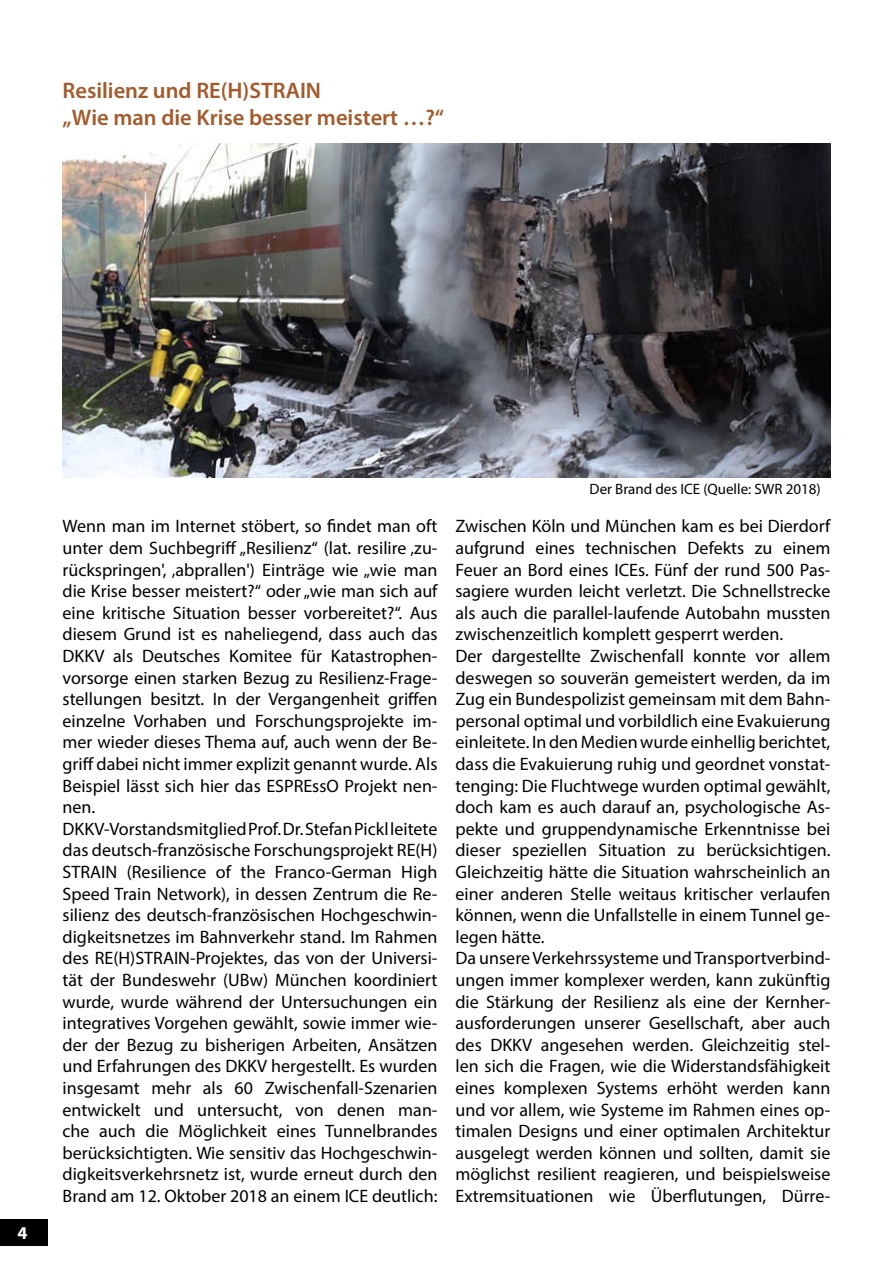
<style>
.page{position:relative;width:893px;height:1263px;background:#fff}
.page>*{position:absolute;margin:0;border:0;box-sizing:border-box;transform-origin:0 0}
.t1{font:600 22.5px/27px "Myriad Pro";color:#a45a2b}
.t2{font:18px/21.6px "Myriad Pro";color:#000}
.t3{font:700 18px "Myriad Pro";color:#fff}
.t4{font:15px "Myriad Pro";color:#000}
</style>
<div class="page">
<div style="left:0;top:1219px;width:47px;height:26px;background:#000"></div>
<img style="left:63px;top:144px;width:767px;height:333px">
<p class="t1" style="left:63px;top:77px;width:383px">Resilienz und RE(H)STRAIN<br>„Wie man die Krise besser meistert …?“</p>
<p class="t3" style="left:18px;top:1221px;width:11px">4</p>
<p class="t4" style="left:590px;top:480px;width:233px">Der Brand des ICE (Quelle: SWR 2018)</p>
<p class="t2" style="left:63px;top:515px;width:376px">Wenn man im Internet stöbert, so findet man oft unter dem Suchbegriff „Resilienz“ (lat. resilire ‚zu&shy;rückspringen', ‚abprallen') Einträge wie „wie man die Krise besser meistert?“ oder „wie man sich auf eine kritische Situation besser vorbereitet?“. Aus diesem Grund ist es naheliegend, dass auch das DKKV als Deutsches Komitee für Katastrophen&shy;vorsorge einen starken Bezug zu Resilienz-Frage&shy;stellungen besitzt. In der Vergangenheit griffen einzelne Vorhaben und Forschungsprojekte im&shy;mer wieder dieses Thema auf, auch wenn der Be&shy;griff dabei nicht immer explizit genannt wurde. Als Beispiel lässt sich hier das ESPREssO Projekt nen&shy;nen.<br>DKKV-Vorstandsmitglied Prof. Dr. Stefan Pickl leitete das deutsch-französische Forschungsprojekt RE(H)<br>STRAIN (Resilience of the Franco-German High Speed Train Network), in dessen Zentrum die Re&shy;silienz des deutsch-französischen Hochgeschwin&shy;digkeitsnetzes im Bahnverkehr stand. Im Rahmen des RE(H)STRAIN-Projektes, das von der Universi&shy;tät der Bundeswehr (UBw) München koordiniert wurde, wurde während der Untersuchungen ein integratives Vorgehen gewählt, sowie immer wie&shy;der der Bezug zu bisherigen Arbeiten, Ansätzen und Erfahrungen des DKKV hergestellt. Es wurden insgesamt mehr als 60 Zwischenfall-Szenarien entwickelt und untersucht, von denen man&shy;che auch die Möglichkeit eines Tunnelbrandes berücksichtigten. Wie sensitiv das Hochgeschwin&shy;digkeitsverkehrsnetz ist, wurde erneut durch den Brand am 12. Oktober 2018 an einem ICE deutlich:</p>
<p class="t2" style="left:455px;top:515px;width:376px">Zwischen Köln und München kam es bei Dierdorf aufgrund eines technischen Defekts zu einem Feuer an Bord eines ICEs. Fünf der rund 500 Pas&shy;sagiere wurden leicht verletzt. Die Schnellstrecke als auch die parallel-laufende Autobahn mussten zwischenzeitlich komplett gesperrt werden.<br>Der dargestellte Zwischenfall konnte vor allem deswegen so souverän gemeistert werden, da im Zug ein Bundespolizist gemeinsam mit dem Bahn&shy;personal optimal und vorbildlich eine Evakuierung einleitete. In den Medien wurde einhellig berichtet, dass die Evakuierung ruhig und geordnet vonstat&shy;tenging: Die Fluchtwege wurden optimal gewählt, doch kam es auch darauf an, psychologische As&shy;pekte und gruppendynamische Erkenntnisse bei dieser speziellen Situation zu berücksichtigen.<br>Gleichzeitig hätte die Situation wahrscheinlich an einer anderen Stelle weitaus kritischer verlaufen können, wenn die Unfallstelle in einem Tunnel ge&shy;legen hätte.<br>Da unsere Verkehrssysteme und Transportverbind&shy;ungen immer komplexer werden, kann zukünftig die Stärkung der Resilienz als eine der Kernher&shy;ausforderungen unserer Gesellschaft, aber auch des DKKV angesehen werden. Gleichzeitig stel&shy;len sich die Fragen, wie die Widerstandsfähigkeit eines komplexen Systems erhöht werden kann und vor allem, wie Systeme im Rahmen eines op&shy;timalen Designs und einer optimalen Architektur ausgelegt werden können und sollten, damit sie möglichst resilient reagieren, und beispielsweise Extremsituationen wie Überflutungen, Dürre-</p>
</div>
